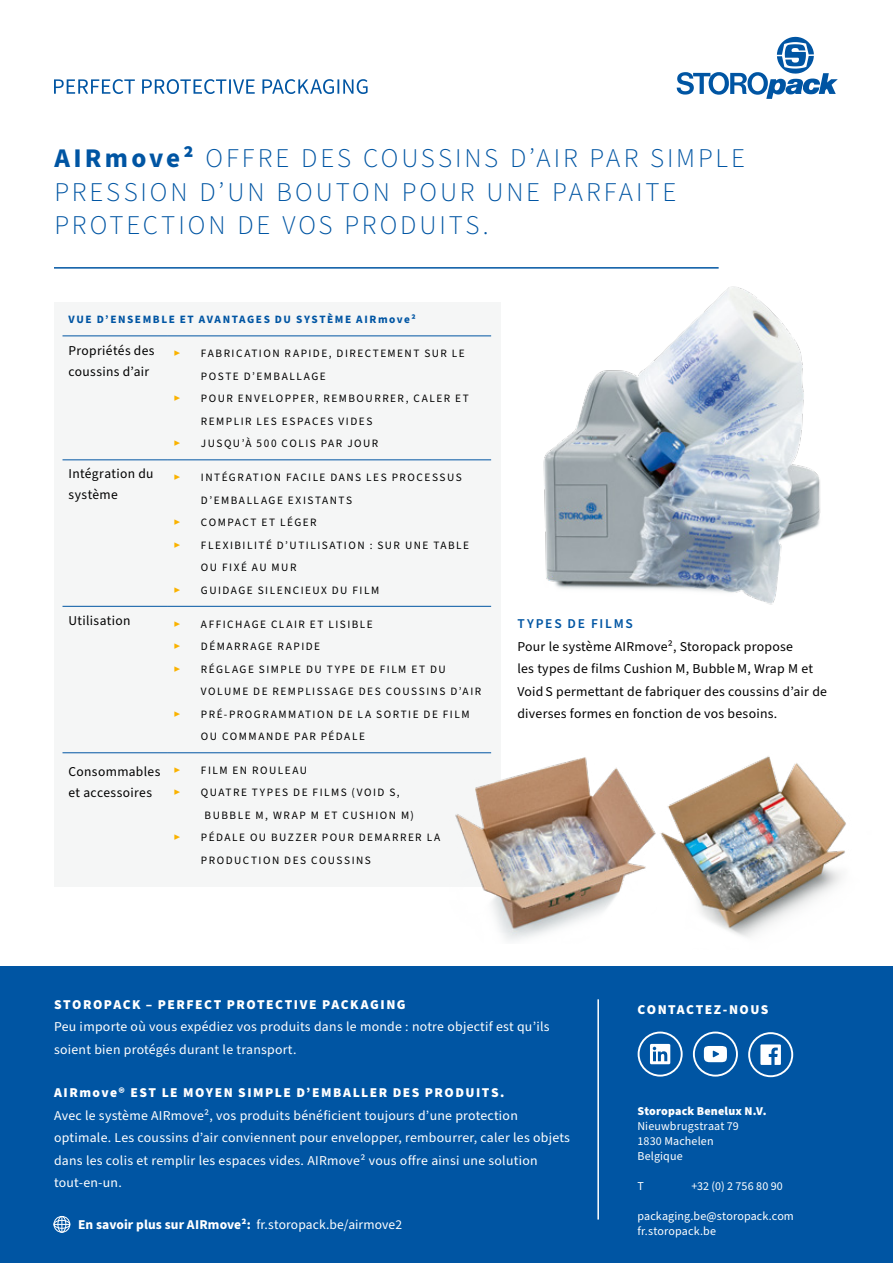
<style>
.page{position:relative;width:893px;height:1263px;background:#fff}
.page>*{position:absolute;margin:0;border:0;box-sizing:border-box;transform-origin:0 0}
.Headline__blue__ligh{font:300 27px/33.8px "Source Sans Pro";letter-spacing:.11em;color:#0055a3}
.Text_body_white__reg{font:13.5px/22.5px "Source Sans Pro";letter-spacing:.02em;color:#fff}
.Text_body_black__reg{font:13.5px/21px "Source Sans Pro";letter-spacing:.02em;color:#000}
.t1{font:900 13.5px "Source Sans Pro";letter-spacing:.11em;color:#fff}
.t2{font:700 13.5px "Source Sans Pro";letter-spacing:.01em;color:#fff}
.Subheadline_blue__se{font:600 13.5px "Source Sans Pro";letter-spacing:.13em;color:#0055a3}
.t3{font:12px/15px "Source Sans Pro";letter-spacing:.01em;color:#fff}
.Bullet_points_black{font:11.25px/22.5px "Source Sans Pro";letter-spacing:.135em;color:#000}
.t4{font:700 11.25px "Source Sans Pro";letter-spacing:.14em;color:#0055a3}
.t5{font:11.25px "Source Sans Pro";color:#fab200}
.s1{font-weight:700}
.s2{font-weight:400}
.s3{font-weight:900}
</style>
<div class="page">
<div style="left:0;top:966px;width:893px;height:297px;background:#0055a3"></div>
<hr style="left:597px;top:999px;width:2px;height:220px;background:#fff">
<svg style="left:677px;top:37px;width:161px;height:62px"></svg>
<svg style="left:54px;top:79px;width:314px;height:15px"></svg>
<div style="left:54px;top:302px;width:446px;height:585px;background:#f5f6f6"></div>
<hr style="left:63px;top:336px;width:105px;height:1px;background:#0055a3">
<hr style="left:63px;top:752px;width:105px;height:1px;background:#0055a3">
<hr style="left:63px;top:460px;width:105px;height:1px;background:#0055a3">
<hr style="left:63px;top:606px;width:105px;height:1px;background:#0055a3">
<hr style="left:168px;top:752px;width:323px;height:1px;background:#0055a3">
<hr style="left:168px;top:336px;width:323px;height:1px;background:#0055a3">
<hr style="left:168px;top:460px;width:323px;height:1px;background:#0055a3">
<hr style="left:168px;top:606px;width:323px;height:1px;background:#0055a3">
<hr style="left:54px;top:267px;width:665px;height:2px;background:#0055a3">
<svg style="left:54px;top:1216px;width:16px;height:16px"></svg>
<svg style="left:693px;top:1031px;width:45px;height:45px"></svg>
<svg style="left:638px;top:1031px;width:45px;height:45px"></svg>
<svg style="left:748px;top:1032px;width:45px;height:45px"></svg>
<img style="left:660px;top:756px;width:186px;height:181px">
<img style="left:450px;top:752px;width:206px;height:189px">
<img style="left:487px;top:286px;width:334px;height:321px">
<p class="Headline__blue__ligh" style="left:54px;top:142px;width:692px"><span class="s1">AIRmove²</span> OFFRE DES COUSSINS D’AIR PAR SIMPLE<br>PRESSION D’UN BOUTON POUR UNE PARFAITE<br>PROTECTION DE VOS PRODUITS.</p>
<p class="t4" style="left:69px;top:312px;width:349px">VUE D’ENSEMBLE ET AVANTAGES DU SYSTÈME AIRmove²</p>
<p class="Text_body_black__reg" style="left:69px;top:340px;width:88px">Propriétés des coussins d’air</p>
<p class="t5" style="left:174px;top:346px;width:8px">▶</p>
<p class="Bullet_points_black" style="left:201px;top:342px;width:265px">FABRICATION RAPIDE, DIRECTEMENT SUR LE<br>POSTE D’EMBALLAGE</p>
<p class="t5" style="left:174px;top:391px;width:8px">▶</p>
<p class="Bullet_points_black" style="left:201px;top:387px;width:269px">POUR ENVELOPPER, REMBOURRER, CALER ET<br>REMPLIR LES ESPACES VIDES</p>
<p class="t5" style="left:174px;top:436px;width:8px">▶</p>
<p class="Bullet_points_black" style="left:201px;top:432px;width:179px">JUSQU’À 500 COLIS PAR JOUR</p>
<p class="Text_body_black__reg" style="left:69px;top:464px;width:87px">Intégration du système</p>
<p class="t5" style="left:174px;top:470px;width:8px">▶</p>
<p class="Bullet_points_black" style="left:201px;top:466px;width:262px">INTÉGRATION FACILE DANS LES PROCESSUS<br>D’EMBALLAGE EXISTANTS</p>
<p class="t5" style="left:174px;top:515px;width:8px">▶</p>
<p class="Bullet_points_black" style="left:201px;top:511px;width:117px">COMPACT ET LÉGER</p>
<p class="t5" style="left:174px;top:537px;width:8px">▶</p>
<p class="Bullet_points_black" style="left:201px;top:534px;width:270px">FLEXIBILITÉ D’UTILISATION : SUR UNE TABLE<br>OU FIXÉ AU MUR</p>
<p class="t5" style="left:174px;top:582px;width:8px">▶</p>
<p class="Bullet_points_black" style="left:201px;top:579px;width:180px">GUIDAGE SILENCIEUX DU FILM</p>
<p class="Text_body_black__reg" style="left:69px;top:610px;width:64px">Utilisation</p>
<p class="t5" style="left:174px;top:616px;width:8px">▶</p>
<p class="Bullet_points_black" style="left:201px;top:613px;width:173px">AFFICHAGE CLAIR ET LISIBLE</p>
<p class="t5" style="left:174px;top:639px;width:8px">▶</p>
<p class="Bullet_points_black" style="left:201px;top:635px;width:121px">DÉMARRAGE RAPIDE</p>
<p class="t5" style="left:174px;top:661px;width:8px">▶</p>
<p class="Bullet_points_black" style="left:201px;top:658px;width:282px">RÉGLAGE SIMPLE DU TYPE DE FILM ET DU<br>VOLUME DE REMPLISSAGE DES COUSSINS D’AIR</p>
<p class="t5" style="left:174px;top:706px;width:8px">▶</p>
<p class="Bullet_points_black" style="left:201px;top:703px;width:270px">PRÉ-PROGRAMMATION DE LA SORTIE DE FILM<br>OU COMMANDE PAR PÉDALE</p>
<p class="Text_body_black__reg" style="left:69px;top:761px;width:93px">Consommables et accessoires</p>
<p class="t5" style="left:174px;top:763px;width:8px">▶</p>
<p class="Bullet_points_black" style="left:201px;top:759px;width:108px">FILM EN ROULEAU</p>
<p class="t5" style="left:174px;top:785px;width:8px">▶</p>
<p class="Bullet_points_black" style="left:201px;top:782px;width:200px">QUATRE TYPES DE FILMS (VOID S,</p>
<p class="Bullet_points_black" style="left:205px;top:804px;width:211px">BUBBLE M, WRAP M ET CUSHION M)</p>
<p class="t5" style="left:174px;top:830px;width:8px">▶</p>
<p class="Bullet_points_black" style="left:201px;top:827px;width:241px">PÉDALE OU BUZZER POUR DEMARRER LA<br>PRODUCTION DES COUSSINS</p>
<p class="Subheadline_blue__se" style="left:517px;top:615px;width:117px">TYPES DE FILMS</p>
<p class="Text_body_black__reg" style="left:517px;top:635px;width:311px;line-height:22.5px">Pour le système AIRmove², Storopack propose<br>les types de films Cushion M, Bubble M, Wrap M et Void S permettant de fabriquer des coussins d’air de diverses formes en fonction de vos besoins.</p>
<p class="t1" style="left:54px;top:995px;width:353px">STOROPACK – PERFECT PROTECTIVE PACKAGING</p>
<p class="Text_body_white__reg" style="left:54px;top:1016px;width:497px">Peu importe où vous expédiez vos produits dans le monde : notre objectif est qu’ils soient bien protégés durant le transport.</p>
<p class="t1" style="left:54px;top:1083px;width:452px">AIRmove® EST LE MOYEN SIMPLE D’EMBALLER DES PRODUITS.</p>
<p class="Text_body_white__reg" style="left:54px;top:1104px;width:517px">Avec le système AIRmove², vos produits bénéficient toujours d’une protection optimale. Les coussins d’air conviennent pour envelopper, rembourrer, caler les objets dans les colis et remplir les espaces vides. AIRmove² vous offre ainsi une solution tout-en-un.</p>
<p class="t2" style="left:78px;top:1215px;width:326px">En savoir plus sur AIRmove²: <span class="s2">fr.storopack.be/airmove2</span></p>
<p class="t1" style="left:638px;top:1000px;width:132px">CONTACTEZ-NOUS</p>
<p class="t3" style="left:637px;top:1103px;width:131px"><span class="s3">Storopack Benelux N.V.<br></span>Nieuwbrugstraat 79<br>1830 Machelen<br>Belgique</p>
<p class="t3" style="left:637px;top:1178px;width:8px">T</p>
<p class="t3" style="left:691px;top:1178px;width:93px">+32 (0) 2 756 80 90</p>
<p class="t3" style="left:637px;top:1208px;width:158px">packaging.be@storopack.com fr.storopack.be</p>
</div>
